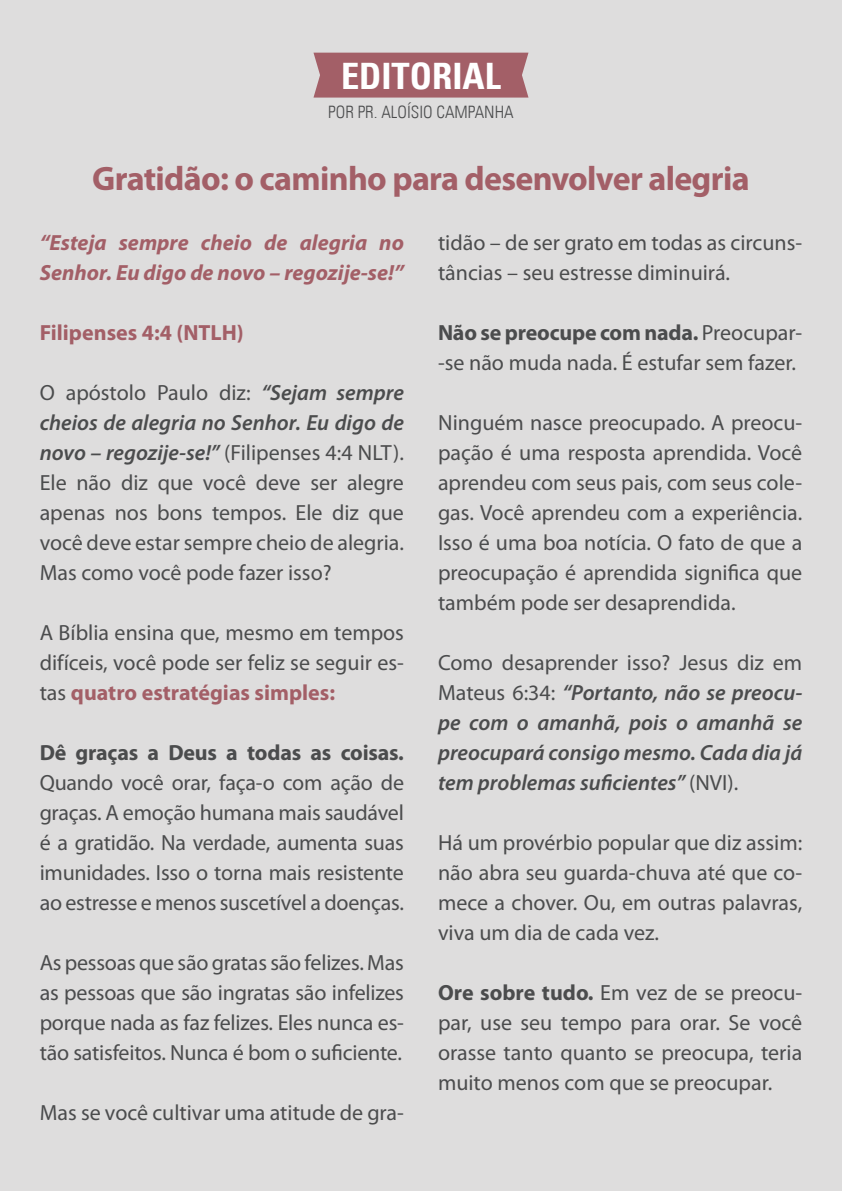
<style>
.page{position:relative;width:842px;height:1191px;background:#dedddd}
.page>*{position:absolute;margin:0;border:0;box-sizing:border-box;transform-origin:0 0}
.t1{font:700 condensed 36.4px "Univers LT";color:#fff}
.t2{font:700 34px "Myriad Pro";letter-spacing:-.02em;color:#a35f67}
.t3{font:22px/30px "Myriad Pro";color:#4b4c4d;text-align:justify}
.t4{font:italic 600 22px/30px "Myriad Pro";color:#4b4c4d;text-align:justify}
.t5{font:italic 700 22px/30px "Myriad Pro";color:#a35f67}
.t6{font:700 22px "Myriad Pro";color:#a35f67}
.t7{font:300 condensed 17px "Univers LT";color:#4b4c4d}
.s1{font-weight:700}
.s2{font-weight:600;font-style:italic}
.s3{font-weight:700;color:#a35f67}
.s4{font-weight:400;font-style:normal}
</style>
<div class="page">
<div style="left:313px;top:53px;width:215px;height:45px;background:#a35f67"></div>
<p class="t1" style="left:341px;top:54px;width:161px">EDITORIAL</p>
<p class="t7" style="left:328px;top:102px;width:187px">POR PR. ALOÍSIO CAMPANHA</p>
<p class="t2" style="left:92px;top:156px;width:659px">Gratidão: o caminho para desenvolver alegria</p>
<p class="t3" style="left:438px;top:227px;width:366px">tidão – de ser grato em todas as circuns&shy;tâncias – seu estresse diminuirá.</p>
<p class="t5" style="left:40px;top:227px;width:366px">“Esteja sempre cheio de alegria no<br>Senhor. Eu digo de novo – regozije-se!”</p>
<p class="t6" style="left:40px;top:318px;width:206px">Filipenses 4:4 (NTLH)</p>
<p class="t3" style="left:438px;top:317px;width:366px"><span class="s1">Não se preocupe com nada.</span> Preocupar--se não muda nada. É estufar sem fazer.</p>
<p class="t3" style="left:40px;top:377px;width:366px">O apóstolo Paulo diz: <span class="s2">“Sejam sempre cheios de alegria no Senhor. Eu digo de novo – regozije-se!”</span> (Filipenses 4:4 NLT).<br>Ele não diz que você deve ser alegre apenas nos bons tempos. Ele diz que você deve estar sempre cheio de alegria.<br>Mas como você pode fazer isso?</p>
<p class="t3" style="left:40px;top:617px;width:366px">A Bíblia ensina que, mesmo em tempos difíceis, você pode ser feliz se seguir es&shy;tas <span class="s3">quatro estratégias simples:</span></p>
<p class="t3" style="left:40px;top:737px;width:366px"><span class="s1">Dê graças a Deus a todas as coisas.<br></span>Quando você orar, faça-o com ação de graças. A emoção humana mais saudável é a gratidão. Na verdade, aumenta suas imunidades. Isso o torna mais resistente ao estresse e menos suscetível a doenças.</p>
<p class="t3" style="left:40px;top:947px;width:366px">As pessoas que são gratas são felizes. Mas as pessoas que são ingratas são infelizes porque nada as faz felizes. Eles nunca es&shy;tão satisfeitos. Nunca é bom o suficiente.</p>
<p class="t3" style="left:40px;top:1097px;width:366px">Mas se você cultivar uma atitude de gra-</p>
<p class="t3" style="left:438px;top:407px;width:366px">Ninguém nasce preocupado. A preocu&shy;pação é uma resposta aprendida. Você aprendeu com seus pais, com seus cole&shy;gas. Você aprendeu com a experiência.<br>Isso é uma boa notícia. O fato de que a preocupação é aprendida significa que também pode ser desaprendida.</p>
<p class="t4" style="left:438px;top:647px;width:366px"><span class="s4">Como desaprender isso? Jesus diz em Mateus 6:34:</span> “Portanto, não se preocu&shy;pe com o amanhã, pois o amanhã se preocupará consigo mesmo. Cada dia já tem problemas suficientes” <span class="s4">(NVI).</span></p>
<p class="t3" style="left:438px;top:827px;width:366px">Há um provérbio popular que diz assim: não abra seu guarda-chuva até que co&shy;mece a chover. Ou, em outras palavras, viva um dia de cada vez.</p>
<p class="t3" style="left:438px;top:977px;width:366px"><span class="s1">Ore sobre tudo.</span> Em vez de se preocu&shy;par, use seu tempo para orar. Se você orasse tanto quanto se preocupa, teria muito menos com que se preocupar.</p>
</div>
